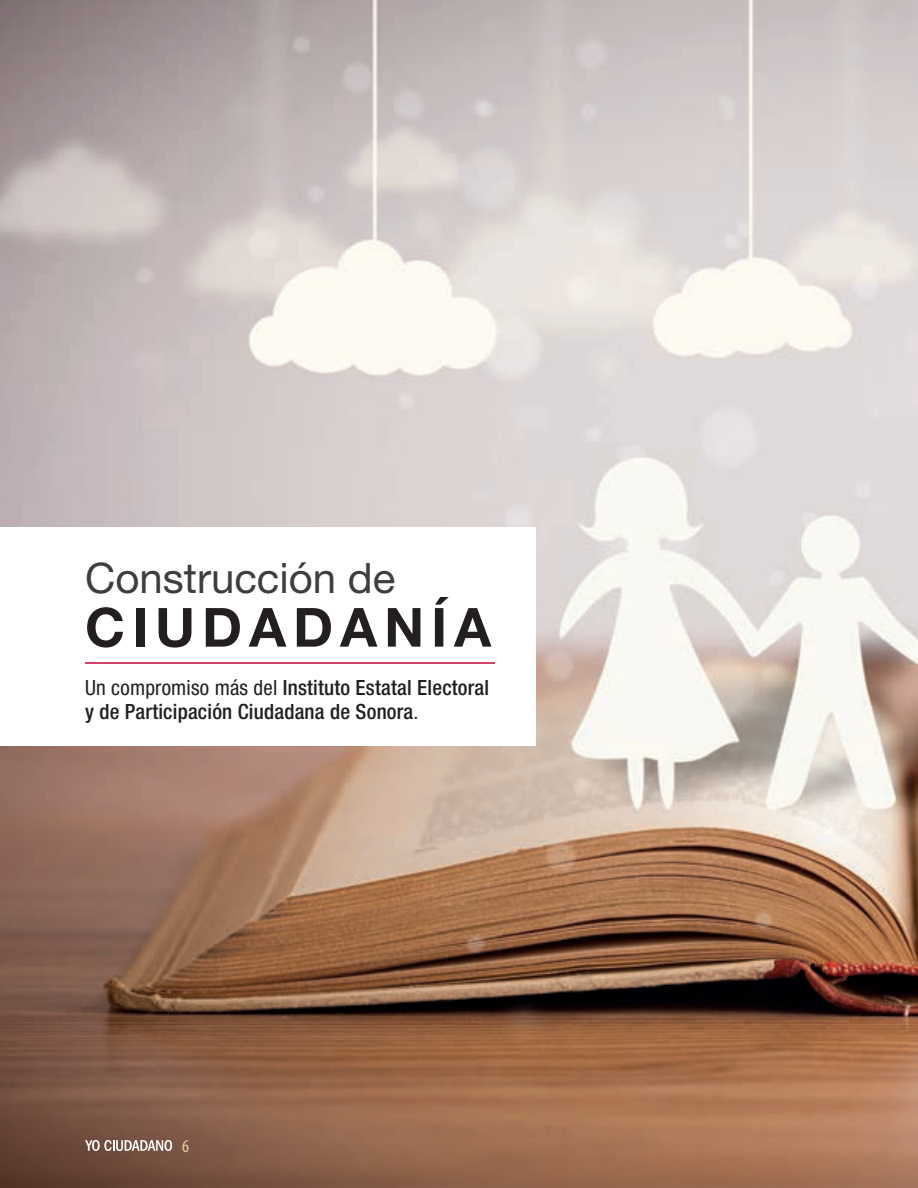
<style>
.page{position:relative;width:918px;height:1188px;background:#fff}
.page>*{position:absolute;margin:0;border:0;box-sizing:border-box;transform-origin:0 0}
.t1{font:700 54px "Helvetica Neue LT Std";letter-spacing:.13em;color:#231f20}
.t2{font:42px "Helvetica Neue LT Std";color:#3e3e3f}
.t3{font:500 condensed 21px/24px "Helvetica Neue LT Std";letter-spacing:.01em;color:#231f20}
.t4{font:condensed 18px "Myriad Pro";color:#e5cfa8}
.s1{font-weight:400}
</style>
<div class="page">
<img style="left:0;top:0;width:918px;height:1188px">
<div style="left:0;top:527px;width:536px;height:219px;background:#fff"></div>
<hr style="left:85px;top:662px;width:410px;height:2px;background:#d64368">
<svg style="left:85px;top:1140px;width:87px;height:11px"></svg>
<h2 class="t2" style="left:85px;top:553px;width:312px">Construcción de</h2>
<h1 class="t1" style="left:85px;top:594px;width:408px">CIUDADANÍA</h1>
<p class="t3" style="left:85px;top:675px;width:406px"><span class="s1">Un compromiso más del</span> Instituto Estatal Electoral y de Participación Ciudadana de Sonora<span class="s1">.</span></p>
<p class="t4" style="left:182px;top:1135px;width:8px">6</p>
</div>
